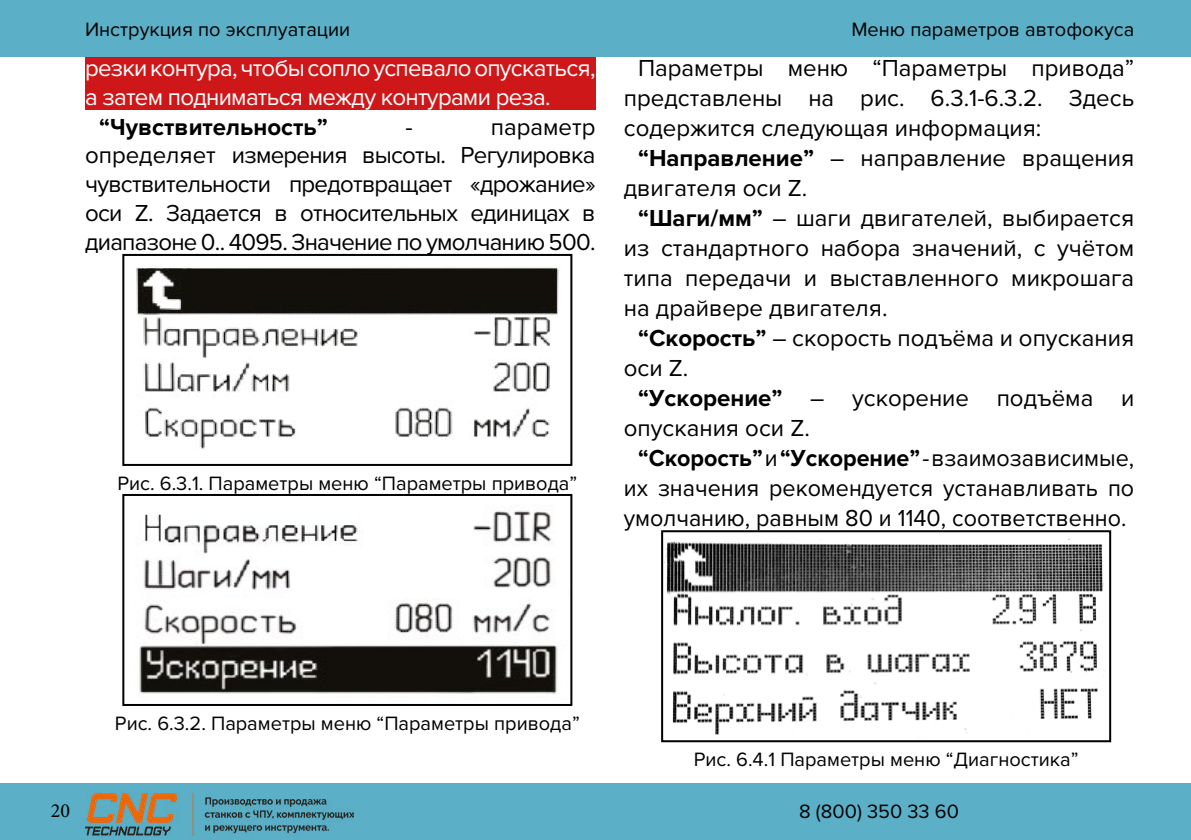
<style>
.page{position:relative;width:1191px;height:840px;background:#fff}
.page>*{position:absolute;margin:0;border:0;box-sizing:border-box;transform-origin:0 0}
.t1{font:24px/28.8px "Proxima Nova";color:#000;text-align:justify}
.t2{font:24px/28.8px "Proxima Nova";letter-spacing:-.03em;color:#fff}
.t3{font:700 24px "Proxima Nova";color:#000}
.t4{font:20px "Proxima Nova";color:#000}
.t5{font:20px "Minion Pro";color:#000}
.s1{font-weight:700}
.s2{font-weight:400}
</style>
<div class="page">
<div style="left:0;top:0;width:1191px;height:57px;background:#5bafc6"></div>
<div style="left:0;top:782px;width:1191px;height:57px;background:#5bafc6"></div>
<img style="left:85px;top:791px;width:269px;height:44px">
<div style="left:85px;top:57px;width:510px;height:52px;background:#cd1719"></div>
<img style="left:136px;top:267px;width:423px;height:182px">
<div style="left:122px;top:254px;width:450px;height:211px;border:2px solid #000"></div>
<img style="left:139px;top:510px;width:418px;height:184px">
<div style="left:122px;top:493px;width:450px;height:212px;border:2px solid #000"></div>
<img style="left:664px;top:538px;width:441px;height:197px">
<div style="left:661px;top:530px;width:450px;height:211px;border:2px solid #000"></div>
<p class="t4" style="left:85px;top:18px;width:267px">Инструкция по эксплуатации</p>
<p class="t2" style="left:85px;top:54px;width:512px">резки контура, чтобы сопло успевало опускаться, а затем подниматься между контурами реза.</p>
<p class="t3" style="left:99px;top:113px;width:230px">“Чувствительность”</p>
<p class="t1" style="left:405px;top:112px;width:9px">-</p>
<p class="t1" style="left:85px;top:112px;width:512px;text-indent:406px">параметр определяет измерения высоты. Регулировка чувствительности предотвращает «дрожание» оси Z. Задается в относительных единицах в диапазоне 0.. 4095. Значение по умолчанию 500.</p>
<p class="t4" style="left:117px;top:471px;width:461px">Рис. 6.3.1. Параметры меню “Параметры привода”</p>
<p class="t4" style="left:851px;top:18px;width:284px">Меню параметров автофокуса</p>
<p class="t1" style="left:638px;top:54px;width:498px">Параметры меню “Параметры привода”</p>
<p class="t1" style="left:624px;top:84px;width:512px">представлены на рис. 6.3.1-6.3.2. Здесь</p>
<p class="t1" style="left:624px;top:114px;width:419px">содержится следующая информация:</p>
<p class="t1" style="left:638px;top:144px;width:498px"><span class="s1">“Направление”</span> – направление вращения</p>
<p class="t1" style="left:624px;top:174px;width:185px">двигателя оси Z.</p>
<p class="t1" style="left:638px;top:204px;width:498px"><span class="s1">“Шаги/мм”</span> – шаги двигателей, выбирается</p>
<p class="t1" style="left:624px;top:234px;width:512px">из стандартного набора значений, с учётом</p>
<p class="t1" style="left:624px;top:264px;width:512px">типа передачи и выставленного микрошага</p>
<p class="t1" style="left:624px;top:294px;width:265px">на драйвере двигателя.</p>
<p class="t1" style="left:638px;top:324px;width:498px"><span class="s1">“Скорость”</span> – скорость подъёма и опускания</p>
<p class="t1" style="left:624px;top:354px;width:66px">оси Z.</p>
<p class="t1" style="left:638px;top:384px;width:498px"><span class="s1">“Ускорение”</span> – ускорение подъёма и</p>
<p class="t1" style="left:624px;top:414px;width:188px">опускания оси Z.</p>
<p class="t3" style="left:638px;top:444px;width:498px">“Скорость” <span class="s2">и</span> “Ускорение” <span class="s2">- взаимозависимые,</span></p>
<p class="t1" style="left:624px;top:474px;width:512px">их значения рекомендуется устанавливать по</p>
<p class="t1" style="left:624px;top:504px;width:504px">умолчанию, равным 80 и 1140, соответственно.</p>
<p class="t4" style="left:115px;top:711px;width:466px">Рис. 6.3.2. Параметры меню “Параметры привода”</p>
<p class="t4" style="left:694px;top:747px;width:386px">Рис. 6.4.1 Параметры меню “Диагностика”</p>
<p class="t5" style="left:51px;top:796px;width:21px">20</p>
<p class="t4" style="left:799px;top:799px;width:161px">8 (800) 350 33 60</p>
</div>
